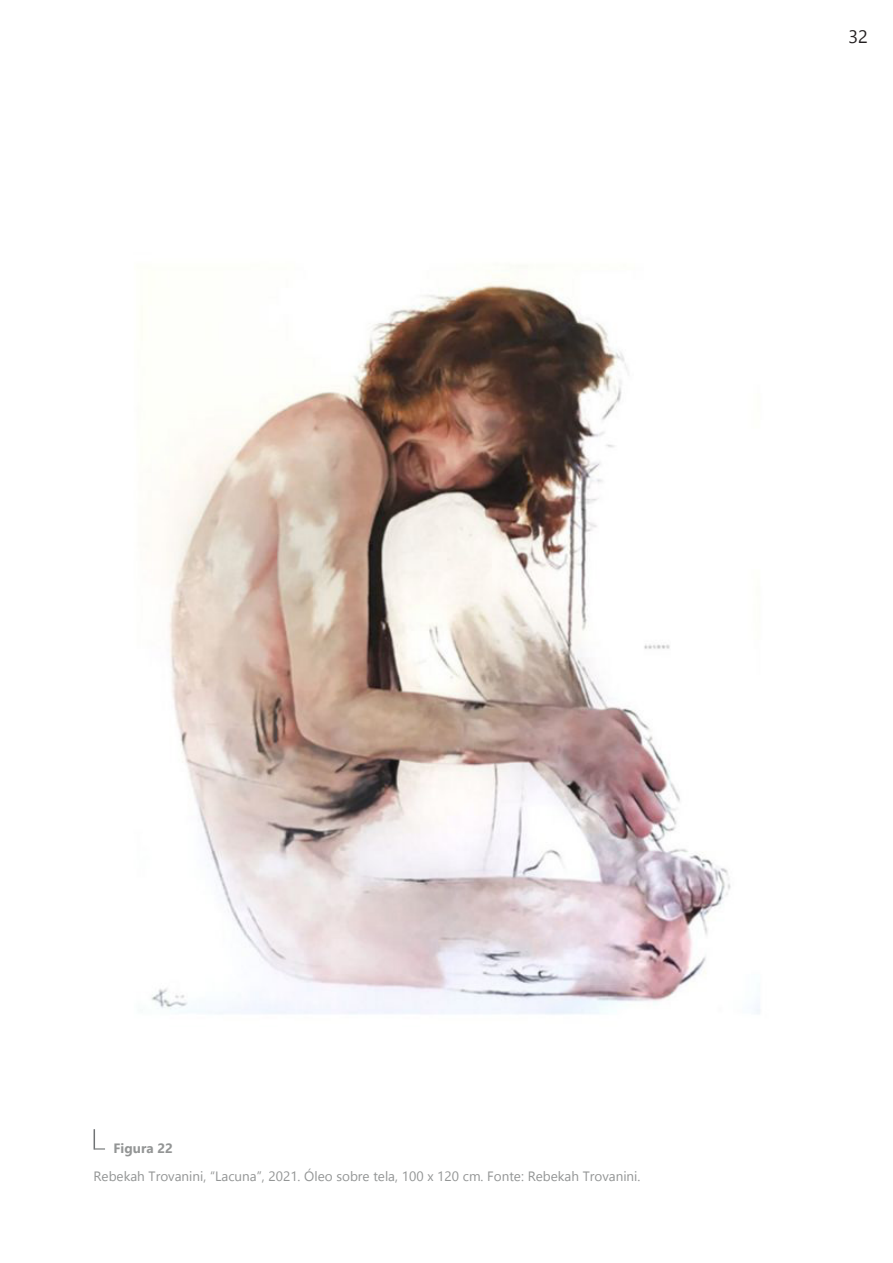
<style>
.page{position:relative;width:893px;height:1263px;background:#fff}
.page>*{position:absolute;margin:0;border:0;box-sizing:border-box;transform-origin:0 0}
.t1{font:18px "Gadugi";color:#231f20}
.t2{font:13.5px "Gadugi";color:#939595}
.t3{font:700 13.5px "Gadugi";color:#939595}
</style>
<div class="page">
<img style="left:151px;top:271px;width:609px;height:744px">
<svg style="left:94px;top:1129px;width:11px;height:21px"></svg>
<p class="t1" style="left:848px;top:26px;width:21px">32</p>
<p class="t3" style="left:114px;top:1140px;width:61px">Figura 22</p>
<p class="t2" style="left:94px;top:1167px;width:548px">Rebekah Trovanini, “Lacuna”, 2021. Óleo sobre tela, 100 x 120 cm. Fonte: Rebekah Trovanini.</p>
</div>
